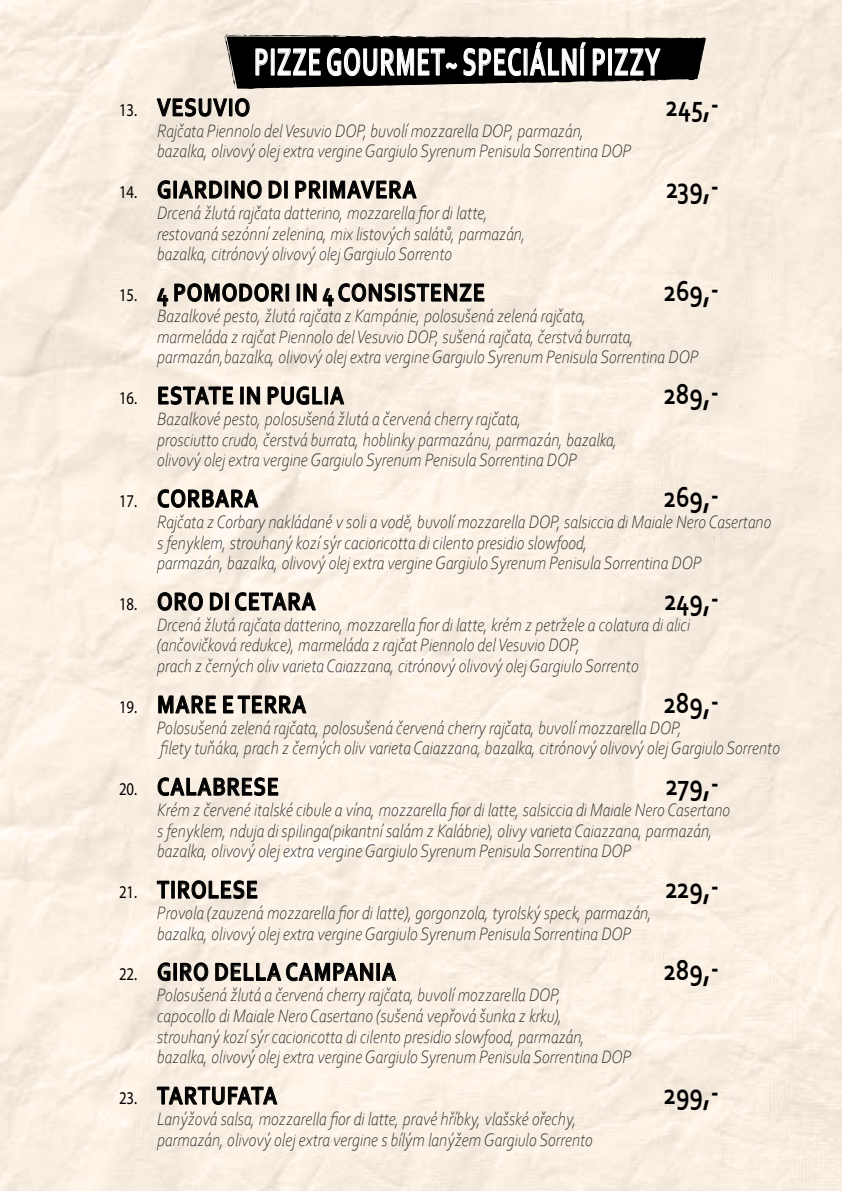
<style>
.page{position:relative;width:842px;height:1191px;background:#fff}
.page>*{position:absolute;margin:0;border:0;box-sizing:border-box;transform-origin:0 0}
.t1{font:700 40px "Corbel";letter-spacing:.04em;color:#fff;scale:.6 1}
.t2{font:700 30px "Corbel";color:#000;scale:.82 1}
.t3{font:700 26px "Corbel";letter-spacing:.04em;color:#000;scale:.82 1}
.t4{font:700 26px "Corbel";letter-spacing:.015em;color:#000;scale:.82 1}
.t5{font:italic 300 18.8px/20.8px "Corbel";color:#282829;scale:.87 1}
.s1{font-family:"Myriad Pro";font-weight:400;font-size:18px}
</style>
<div class="page">
<img style="left:0;top:0;width:842px;height:1191px">
<svg style="left:225px;top:35px;width:481px;height:55px;background:#403f3d"></svg>
<svg style="left:156px;top:98px;width:72px;height:20px"></svg>
<div style="left:229px;top:98px;width:3px;height:18px;border:1px solid #000"></div>
<svg style="left:235px;top:98px;width:15px;height:19px"></svg>
<svg style="left:157px;top:180px;width:14px;height:19px"></svg>
<div style="left:173px;top:181px;width:4px;height:17px;border:1px solid #000"></div>
<svg style="left:178px;top:179px;width:45px;height:20px"></svg>
<svg style="left:231px;top:180px;width:31px;height:19px"></svg>
<svg style="left:268px;top:180px;width:14px;height:19px"></svg>
<div style="left:284px;top:181px;width:4px;height:17px;border:1px solid #000"></div>
<svg style="left:295px;top:180px;width:27px;height:19px"></svg>
<div style="left:323px;top:181px;width:4px;height:17px;border:1px solid #000"></div>
<svg style="left:330px;top:178px;width:87px;height:23px;background:#bab3aa"></svg>
<svg style="left:157px;top:281px;width:127px;height:26px;background:#c3bbb2"></svg>
<div style="left:286px;top:284px;width:3px;height:17px;border:1px solid #000"></div>
<svg style="left:303px;top:283px;width:93px;height:24px;background:#c3bbb2"></svg>
<div style="left:398px;top:284px;width:4px;height:17px;border:1px solid #000"></div>
<svg style="left:404px;top:283px;width:81px;height:19px;background:#ada69e"></svg>
<svg style="left:158px;top:385px;width:76px;height:20px;background:#b1aaa1"></svg>
<div style="left:240px;top:387px;width:4px;height:17px;border:1px solid #000"></div>
<svg style="left:247px;top:386px;width:13px;height:19px"></svg>
<svg style="left:267px;top:386px;width:56px;height:19px"></svg>
<div style="left:325px;top:387px;width:3px;height:17px;border:1px solid #000"></div>
<svg style="left:329px;top:385px;width:16px;height:20px"></svg>
<svg style="left:157px;top:488px;width:102px;height:20px;background:#b8b1a8"></svg>
<svg style="left:157px;top:592px;width:46px;height:19px"></svg>
<svg style="left:210px;top:592px;width:13px;height:19px"></svg>
<div style="left:225px;top:592px;width:4px;height:18px;border:1px solid #000"></div>
<svg style="left:235px;top:591px;width:81px;height:20px;background:#b6afa6"></svg>
<svg style="left:158px;top:693px;width:58px;height:23px"></svg>
<svg style="left:223px;top:694px;width:84px;height:20px;background:#b4aca4"></svg>
<svg style="left:157px;top:776px;width:122px;height:20px;background:#b4ada4"></svg>
<svg style="left:157px;top:880px;width:13px;height:19px"></svg>
<div style="left:171px;top:880px;width:4px;height:18px;border:1px solid #000"></div>
<svg style="left:178px;top:880px;width:80px;height:19px;background:#aea79f"></svg>
<svg style="left:157px;top:962px;width:14px;height:19px"></svg>
<div style="left:173px;top:963px;width:4px;height:17px;border:1px solid #000"></div>
<svg style="left:180px;top:962px;width:29px;height:19px"></svg>
<svg style="left:215px;top:960px;width:159px;height:23px;background:#c0b8af"></svg>
<div style="left:377px;top:963px;width:3px;height:17px;border:1px solid #000"></div>
<svg style="left:381px;top:961px;width:16px;height:20px"></svg>
<svg style="left:157px;top:1085px;width:121px;height:20px;background:#b8b1a8"></svg>
<h1 class="t1" style="left:254px;top:37px;width:678px">PIZZE GOURMET~ SPECIÁLNÍ PIZZY</h1>
<h3 class="t3" style="left:119px;top:91px;width:161px"><span class="s1">13.</span> VESUVIO</h3>
<h2 class="t2" style="left:666px;top:87px;width:66px">245,-</h2>
<p class="t5" style="left:157px;top:119px;width:547px">Rajčata Piennolo del Vesuvio DOP, buvolí mozzarella DOP, parmazán, bazalka, olivový olej extra vergine Gargiulo Syrenum Penisula Sorrentina DOP</p>
<h3 class="t3" style="left:119px;top:173px;width:364px"><span class="s1">14.</span> GIARDINO DI PRIMAVERA</h3>
<h2 class="t2" style="left:666px;top:169px;width:66px">239,-</h2>
<p class="t5" style="left:157px;top:201px;width:425px">Drcená žlutá rajčata datterino, mozzarella fior di latte, restovaná sezónní zelenina, mix listových salátů, parmazán, bazalka, citrónový olivový olej Gargiulo Sorrento</p>
<h3 class="t3" style="left:119px;top:276px;width:448px"><span class="s1">15.</span> 4 POMODORI IN 4 CONSISTENZE</h3>
<h2 class="t2" style="left:664px;top:272px;width:69px">269,-</h2>
<p class="t5" style="left:157px;top:304px;width:624px">Bazalkové pesto, žlutá rajčata z Kampánie, polosušená zelená rajčata,<br>marmeláda z rajčat Piennolo del Vesuvio DOP, sušená rajčata, čerstvá burrata, parmazán,bazalka, olivový olej extra vergine Gargiulo Syrenum Penisula Sorrentina DOP</p>
<h3 class="t3" style="left:119px;top:379px;width:276px"><span class="s1">16.</span> ESTATE IN PUGLIA</h3>
<h2 class="t2" style="left:664px;top:375px;width:69px">289,-</h2>
<p class="t5" style="left:157px;top:407px;width:531px">Bazalkové pesto, polosušená žlutá a červená cherry rajčata,<br>prosciutto crudo, čerstvá burrata, hoblinky parmazánu, parmazán, bazalka, olivový olej extra vergine Gargiulo Syrenum Penisula Sorrentina DOP</p>
<h3 class="t3" style="left:119px;top:482px;width:171px"><span class="s1">17.</span> CORBARA</h3>
<h2 class="t2" style="left:664px;top:478px;width:69px">269,-</h2>
<p class="t5" style="left:157px;top:510px;width:708px">Rajčata z Corbary nakládané v soli a vodě, buvolí mozzarella DOP, salsiccia di Maiale Nero Casertano s fenyklem, strouhaný kozí sýr cacioricotta di cilento presidio slowfood,<br>parmazán, bazalka, olivový olej extra vergine Gargiulo Syrenum Penisula Sorrentina DOP</p>
<h3 class="t3" style="left:119px;top:585px;width:241px"><span class="s1">18.</span> ORO DI CETARA</h3>
<h2 class="t2" style="left:664px;top:581px;width:68px">249,-</h2>
<p class="t5" style="left:157px;top:613px;width:614px">Drcená žlutá rajčata datterino, mozzarella fior di latte, krém z petržele a colatura di alici (ančovičková redukce), marmeláda z rajčat Piennolo del Vesuvio DOP,<br>prach z černých oliv varieta Caiazzana, citrónový olivový olej Gargiulo Sorrento</p>
<h3 class="t3" style="left:119px;top:688px;width:230px"><span class="s1">19.</span> MARE E TERRA</h3>
<h2 class="t2" style="left:664px;top:684px;width:69px">289,-</h2>
<p class="t5" style="left:157px;top:716px;width:718px">Polosušená zelená rajčata, polosušená červená cherry rajčata, buvolí mozzarella DOP,<br>filety tuňáka, prach z černých oliv varieta Caiazzana, bazalka, citrónový olivový olej Gargiulo Sorrento</p>
<h3 class="t3" style="left:119px;top:770px;width:196px"><span class="s1">20.</span> CALABRESE</h3>
<h2 class="t2" style="left:666px;top:766px;width:67px">279,-</h2>
<p class="t5" style="left:157px;top:798px;width:660px">Krém z červené italské cibule a vína, mozzarella fior di latte, salsiccia di Maiale Nero Casertano s fenyklem, nduja di spilinga(pikantní salám z Kalábrie), olivy varieta Caiazzana, parmazán, bazalka, olivový olej extra vergine Gargiulo Syrenum Penisula Sorrentina DOP</p>
<h3 class="t3" style="left:119px;top:873px;width:171px"><span class="s1">21.</span> TIROLESE</h3>
<h2 class="t2" style="left:665px;top:869px;width:67px">229,-</h2>
<p class="t5" style="left:157px;top:901px;width:571px">Provola (zauzená mozzarella fior di latte), gorgonzola, tyrolský speck, parmazán, bazalka, olivový olej extra vergine Gargiulo Syrenum Penisula Sorrentina DOP</p>
<h3 class="t3" style="left:119px;top:955px;width:339px"><span class="s1">22.</span> GIRO DELLA CAMPANIA</h3>
<h2 class="t2" style="left:664px;top:951px;width:69px">289,-</h2>
<p class="t5" style="left:157px;top:983px;width:547px">Polosušená žlutá a červená cherry rajčata, buvolí mozzarella DOP,<br>capocollo di Maiale Nero Casertano (sušená vepřová šunka z krku),<br>strouhaný kozí sýr cacioricotta di cilento presidio slowfood, parmazán, bazalka, olivový olej extra vergine Gargiulo Syrenum Penisula Sorrentina DOP</p>
<h3 class="t4" style="left:119px;top:1079px;width:194px"><span class="s1">23.</span> TARTUFATA</h3>
<h2 class="t2" style="left:664px;top:1075px;width:69px">299,-</h2>
<p class="t5" style="left:157px;top:1107px;width:503px">Lanýžová salsa, mozzarella fior di latte, pravé hříbky, vlašské ořechy, parmazán, olivový olej extra vergine s bílým lanýžem Gargiulo Sorrento</p>
</div>
